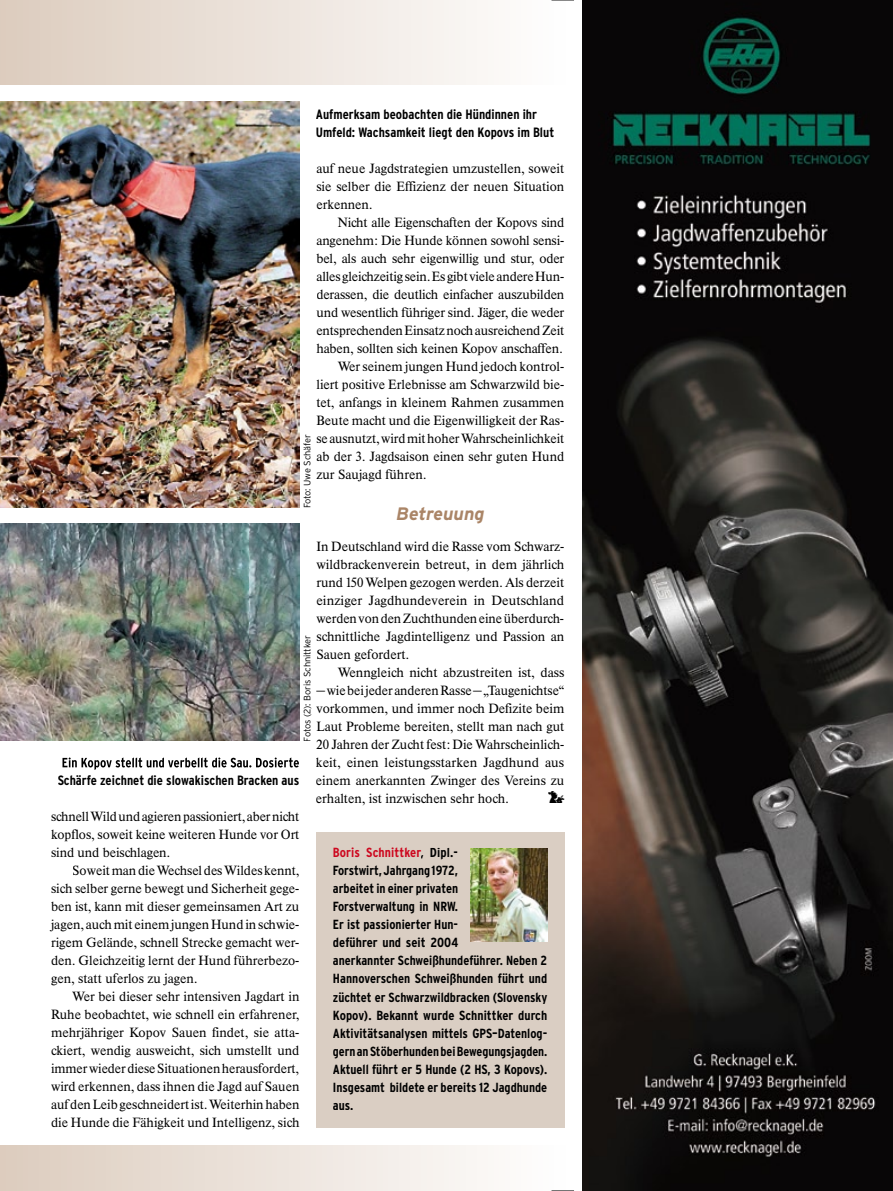
<style>
.page{position:relative;width:893px;height:1191px;background:#fff}
.page>*{position:absolute;margin:0;border:0;box-sizing:border-box;transform-origin:0 0}
.t1{font:italic 700 18px "Parey Interstate";letter-spacing:-.005em;color:#aa8567}
.t2{font:18px "DJZ Sonderzeichen";color:#000}
.t3{font:700 condensed 13.5px/18px "Parey Interstate";color:#000}
.t4{font:500 13.2px/18px "Parey Times BQ";color:#000;text-align:justify}
.t5{font:700 condensed 13.2px/18px "Parey Interstate";color:#000}
.t6{font:300 9.3px "Parey Interstate";letter-spacing:-.01em;color:#000}
.s1{color:#cd071e}
</style>
<div class="page">
<div style="left:0;top:1145px;width:565px;height:46px;background:linear-gradient(to right,#dcccbe,#fffefe)"></div>
<div style="left:0;top:0;width:565px;height:85px;background:linear-gradient(to right,#dcccbe,#fffefe)"></div>
<img style="left:582px;top:0;width:311px;height:1191px">
<svg style="left:551px;top:0;width:23px;height:1px"></svg>
<svg style="left:551px;top:1190px;width:23px;height:1px"></svg>
<svg style="left:63px;top:757px;width:236px;height:13px"></svg>
<img style="left:0;top:101px;width:299px;height:406px">
<div style="left:316px;top:832px;width:248px;height:295px;background:#dacec3"></div>
<img style="left:0;top:524px;width:299px;height:216px">
<img style="left:471px;top:848px;width:77px;height:93px">
<p class="t3" style="left:316px;top:105px;width:240px">Aufmerksam beobachten die Hündinnen ihr<br>Umfeld: Wachsamkeit liegt den Kopovs im Blut</p>
<p class="t4" style="left:316px;top:160px;width:249px">auf neue Jagdstrategien umzustellen, soweit sie selber die Effizienz der neuen Situation erkennen.</p>
<p class="t4" style="left:338px;top:214px;width:228px">Nicht alle Eigenschaften der Kopovs sind</p>
<p class="t4" style="left:316px;top:232px;width:249px">angenehm: Die Hunde können sowohl sensi-</p>
<p class="t4" style="left:316px;top:250px;width:249px">bel, als auch sehr eigenwillig und stur, oder</p>
<p class="t4" style="left:316px;top:268px;width:249px">alles gleichzeitig sein. Es gibt viele andere Hun-</p>
<p class="t4" style="left:316px;top:286px;width:249px">derassen, die deutlich einfacher auszubilden</p>
<p class="t4" style="left:316px;top:304px;width:249px">und wesentlich führiger sind. Jäger, die weder</p>
<p class="t4" style="left:316px;top:322px;width:249px">entsprechenden Einsatz noch ausreichend Zeit</p>
<p class="t4" style="left:316px;top:340px;width:248px">haben, sollten sich keinen Kopov anschaffen.</p>
<p class="t4" style="left:338px;top:358px;width:228px">Wer seinem jungen Hund jedoch kontrol-</p>
<p class="t4" style="left:316px;top:376px;width:249px">liert positive Erlebnisse am Schwarzwild bie-</p>
<p class="t4" style="left:316px;top:394px;width:249px">tet, anfangs in kleinem Rahmen zusammen</p>
<p class="t4" style="left:316px;top:412px;width:249px">Beute macht und die Eigenwilligkeit der Ras-</p>
<p class="t4" style="left:316px;top:430px;width:249px">se ausnutzt, wird mit hoher Wahrscheinlichkeit</p>
<p class="t4" style="left:316px;top:448px;width:249px">ab der 3. Jagdsaison einen sehr guten Hund</p>
<p class="t4" style="left:316px;top:466px;width:111px">zur Saujagd führen.</p>
<h1 class="t1" style="left:396px;top:503px;width:90px">Betreuung</h1>
<p class="t4" style="left:316px;top:538px;width:249px">In Deutschland wird die Rasse vom Schwarz&shy;wildbrackenverein betreut, in dem jährlich rund 150 Welpen gezogen werden. Als derzeit einziger Jagdhundeverein in Deutschland werden von den Zuchthunden eine überdurch&shy;schnittliche Jagdintelligenz und Passion an Sauen gefordert.</p>
<p class="t4" style="left:338px;top:664px;width:228px">Wenngleich nicht abzustreiten ist, dass</p>
<p class="t4" style="left:316px;top:682px;width:250px">— wie bei jeder anderen Rasse — „Taugenichtse“ vorkommen, und immer noch Defizite beim Laut Probleme bereiten, stellt man nach gut 20 Jahren der Zucht fest: Die Wahrscheinlich&shy;keit, einen leistungsstarken Jagdhund aus einem anerkannten Zwinger des Vereins zu erhalten, ist inzwischen sehr hoch.</p>
<p class="t6" style="left:302px;top:508px;width:76px;rotate:-90deg">Foto: Uwe Schäfer</p>
<p class="t6" style="left:302px;top:741px;width:108px;rotate:-90deg">Fotos (2): Boris Schnittker</p>
<p class="t3" style="left:58px;top:771px;width:243px">Schärfe zeichnet die slowakischen Bracken aus</p>
<p class="t4" style="left:51px;top:808px;width:250px">schnell Wild und agieren passioniert, aber nicht kopflos, soweit keine weiteren Hunde vor Ort sind und beischlagen.</p>
<p class="t4" style="left:51px;top:862px;width:250px;text-indent:21px">Soweit man die Wechsel des Wildes kennt, sich selber gerne bewegt und Sicherheit gege&shy;ben ist, kann mit dieser gemeinsamen Art zu jagen, auch mit einem jungen Hund in schwie&shy;rigem Gelände, schnell Strecke gemacht wer&shy;den. Gleichzeitig lernt der Hund führerbezo&shy;gen, statt uferlos zu jagen.</p>
<p class="t4" style="left:51px;top:988px;width:250px;text-indent:21px">Wer bei dieser sehr intensiven Jagdart in Ruhe beobachtet, wie schnell ein erfahrener, mehrjähriger Kopov Sauen findet, sie atta&shy;ckiert, wendig ausweicht, sich umstellt und immer wieder diese Situationen herausfordert, wird erkennen, dass ihnen die Jagd auf Sauen auf den Leib geschneidert ist. Weiterhin haben die Hunde die Fähigkeit und Intelligenz, sich</p>
<h1 class="t2" style="left:548px;top:787px;width:18px">j</h1>
<p class="t5" style="left:333px;top:843px;width:216px"><span class="s1">Boris Schnittker</span>, Dipl.-<br>Forstwirt, Jahrgang 1972,<br>arbeitet in einer privaten<br>Forstverwaltung in NRW.<br>Er ist passionierter Hun-<br>deführer und seit 2004<br>anerkannter Schweißhundeführer. Neben 2<br>Hannoverschen Schweißhunden führt und züchtet er Schwarzwildbracken (Slovensky Kopov). Bekannt wurde Schnittker durch Aktivitätsanalysen mittels GPS–Datenlog&shy;gern an Stöberhunden bei Bewegungsjagden.<br>Aktuell führt er 5 Hunde (2 HS, 3 Kopovs).<br>Insgesamt bildete er bereits 12 Jagdhunde aus.</p>
</div>
